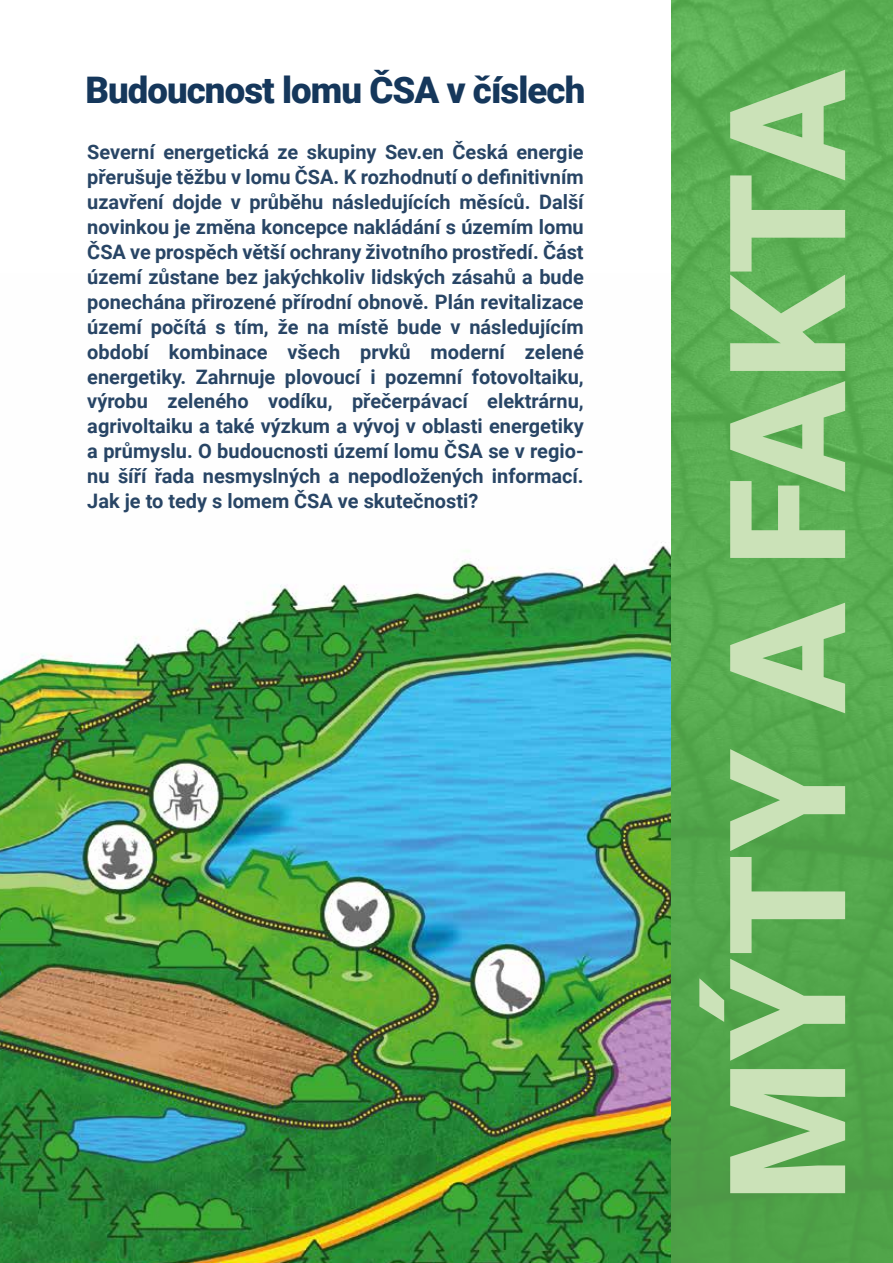
<style>
.page{position:relative;width:893px;height:1263px;background:#fff}
.page>*{position:absolute;margin:0;border:0;box-sizing:border-box;transform-origin:0 0}
.t1{font:900 161.7px "Roboto";color:#cbe2b8}
.t2{font:900 36.6px "Roboto";letter-spacing:-.025em;color:#15375b}
.t3{font:700 19.95px/24.9px "Roboto";color:#284565;text-align:justify}
</style>
<div class="page">
<img style="left:0;top:542px;width:671px;height:721px">
<img style="left:671px;top:0;width:222px;height:1263px">
<h2 class="t2" style="left:85px;top:65px;width:502px">Budoucnost lomu ČSA v číslech</h2>
<h1 class="t1" style="left:674px;top:1202px;width:1134px;rotate:-90deg">MÝTY A FAKTA</h1>
<p class="t3" style="left:87px;top:139px;width:498px">Severní energetická ze skupiny Sev.en Česká energie přerušuje těžbu v lomu ČSA. K rozhodnutí o definitivním uzavření dojde v průběhu následujících měsíců. Další novinkou je změna koncepce nakládání s územím lomu ČSA ve prospěch větší ochrany životního prostředí. Část území zůstane bez jakýchkoliv lidských zásahů a bude ponechána přirozené přírodní obnově. Plán revitalizace území počítá s tím, že na místě bude v následujícím období kombinace všech prvků moderní zelené energetiky. Zahrnuje plovoucí i pozemní fotovoltaiku, výrobu zeleného vodíku, přečerpávací elektrárnu, agrivoltaiku a také výzkum a vývoj v oblasti energetiky a průmyslu. O budoucnosti území lomu ČSA se v regio&shy;nu šíří řada nesmyslných a nepodložených informací.<br>Jak je to tedy s lomem ČSA ve skutečnosti?</p>
</div>
